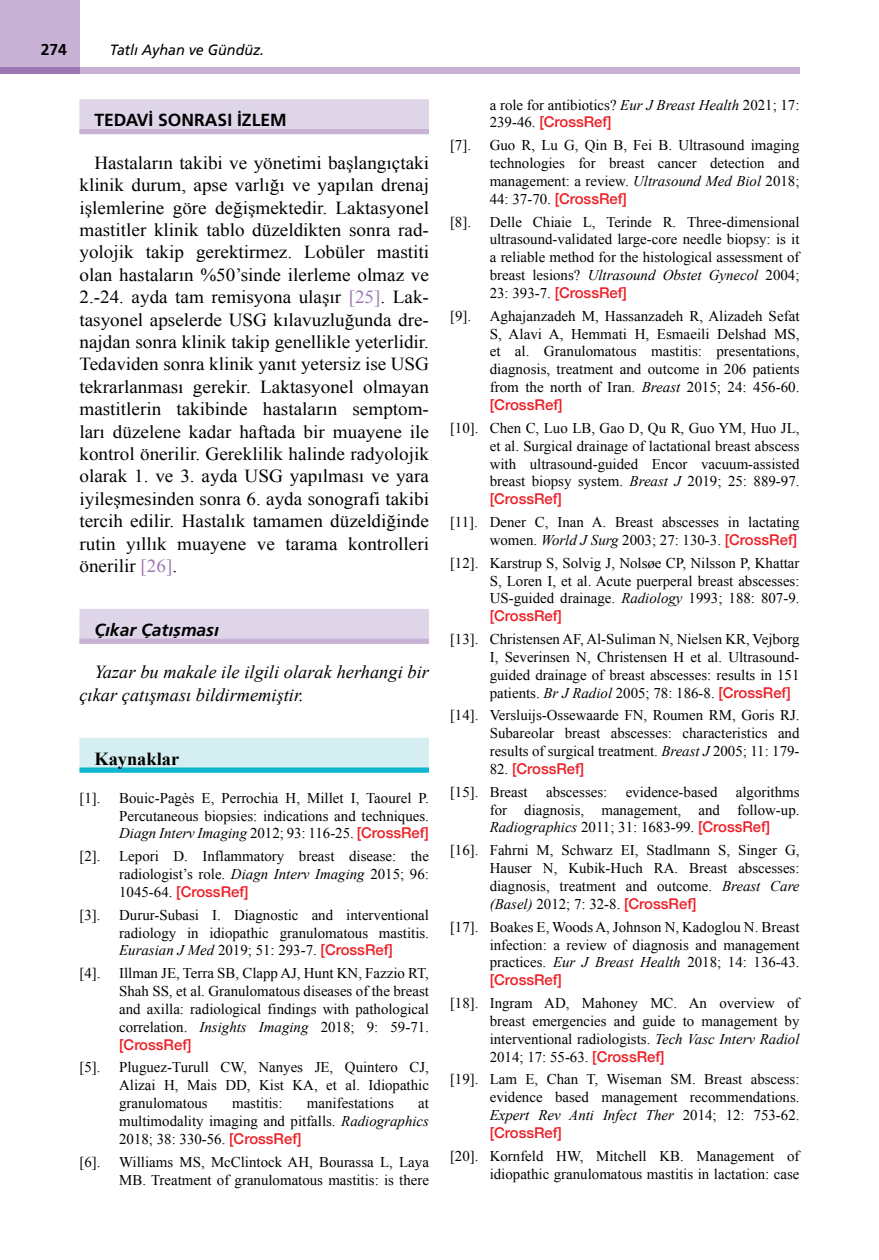
<style>
.page{position:relative;width:879px;height:1260px;background:#fff}
.page>*{position:absolute;margin:0;border:0;box-sizing:border-box;transform-origin:0 0}
.YAZI{font:18.38px/22.4px "Times New Roman";color:#000;text-align:justify;scale:1.04 1}
.ÇIKAR-YAZI{font:italic 18.38px/22.4px "Times New Roman";color:#000}
.KAYNAK_BASLIK{font:700 18.38px "Times New Roman";color:#000}
.ANA_BASLIK{font:17.5px "Frutiger Bold Tr";color:#000}
.ÇIKAR_ÇATIŞMASI{font:17.5px "Frutiger Bold Italic Tr";color:#000}
.t1{font:15.75px "Frutiger Bold Tr";color:#000}
.KAYNAKLAR{font:14.88px/17.8px "Times New Roman";color:#000;text-align:justify}
.t2{font:14.88px "Frutiger Italic Tr";color:#000;scale:.96 1}
.KAYNAKLAR-2{font:500 14.88px "Helvetica Neue";color:#ed1f26}
.s1{color:#9e76b3}
.s2{font-style:italic}
.s3{font-family:"Helvetica Neue";font-weight:500;color:#ed1f26}
.s4{font-family:"Times New Roman";font-weight:400;color:#000}
</style>
<div class="page">
<div style="left:79px;top:67px;width:720px;height:7px;background:#c7b2d5"></div>
<div style="left:0;top:0;width:79px;height:74px;background:#c7b2d5"></div>
<div style="left:0;top:67px;width:79px;height:7px;background:#9e76b3"></div>
<div style="left:79px;top:99px;width:350px;height:35px;background:#ded5e9"></div>
<div style="left:79px;top:129px;width:350px;height:5px;background:#c7b2d5"></div>
<div style="left:79px;top:609px;width:350px;height:35px;background:#ded5e9"></div>
<div style="left:79px;top:639px;width:350px;height:5px;background:#c7b2d5"></div>
<div style="left:79px;top:738px;width:350px;height:34px;background:#d5eef1"></div>
<div style="left:79px;top:767px;width:350px;height:6px;background:#0db6cd"></div>
<p class="t1" style="left:41px;top:40px;width:28px">274</p>
<p class="t2" style="left:110px;top:41px;width:162px">Tatlı Ayhan ve Gündüz.</p>
<p class="ANA_BASLIK" style="left:94px;top:110px;width:194px">TEDAVİ SONRASI İZLEM</p>
<p class="YAZI" style="left:79px;top:151px;width:337px;text-indent:15px">Hastaların takibi ve yönetimi başlangıçtaki klinik durum, apse varlığı ve yapılan drenaj işlemlerine göre değişmektedir. Laktasyonel mastitler klinik tablo düzeldikten sonra rad&shy;yolojik takip gerektirmez. Lobüler mastiti olan hastaların %50’sinde ilerleme olmaz ve 2.-24. ayda tam remisyona ulaşır <span class="s1">[25]</span>. Lak&shy;tasyonel apselerde USG kılavuzluğunda dre&shy;najdan sonra klinik takip genellikle yeterlidir.<br>Tedaviden sonra klinik yanıt yetersiz ise USG tekrarlanması gerekir. Laktasyonel olmayan mastitlerin takibinde hastaların semptom&shy;ları düzelene kadar haftada bir muayene ile kontrol önerilir. Gereklilik halinde radyolojik olarak 1. ve 3. ayda USG yapılması ve yara iyileşmesinden sonra 6. ayda sonografi takibi tercih edilir. Hastalık tamamen düzeldiğinde rutin yıllık muayene ve tarama kontrolleri önerilir <span class="s1">[26]</span>.</p>
<p class="ÇIKAR_ÇATIŞMASI" style="left:94px;top:619px;width:126px">Çıkar Çatışması</p>
<p class="ÇIKAR-YAZI" style="left:79px;top:661px;width:351px;text-indent:15px">Yazar bu makale ile ilgili olarak herhangi bir çıkar çatışması bildirmemiştir.</p>
<p class="KAYNAK_BASLIK" style="left:94px;top:746px;width:86px">Kaynaklar</p>
<p class="KAYNAKLAR" style="left:79px;top:789px;width:23px">[1].</p>
<p class="KAYNAKLAR" style="left:119px;top:789px;width:311px">Bouic-Pagès E, Perrochia H, Millet I, Taourel P.<br>Percutaneous biopsies: indications and techniques.<br><span class="s2">Diagn Interv Imaging</span> 2012; 93: 116-25. <span class="s3">[CrossRef]</span></p>
<p class="KAYNAKLAR" style="left:79px;top:847px;width:23px">[2].</p>
<p class="KAYNAKLAR" style="left:119px;top:847px;width:311px">Lepori D. Inflammatory breast disease: the radiologist’s role. <span class="s2">Diagn Interv Imaging</span> 2015; 96:<br>1045-64. <span class="s3">[CrossRef]</span></p>
<p class="KAYNAKLAR" style="left:79px;top:906px;width:23px">[3].</p>
<p class="KAYNAKLAR" style="left:119px;top:906px;width:311px">Durur-Subasi I. Diagnostic and interventional radiology in idiopathic granulomatous mastitis.<br><span class="s2">Eurasian J Med</span> 2019; 51: 293-7. <span class="s3">[CrossRef]</span></p>
<p class="KAYNAKLAR" style="left:79px;top:964px;width:23px">[4].</p>
<p class="KAYNAKLAR" style="left:119px;top:964px;width:311px">Illman JE, Terra SB, Clapp AJ, Hunt KN, Fazzio RT, Shah SS, et al. Granulomatous diseases of the breast and axilla: radiological findings with pathological correlation. <span class="s2">Insights Imaging</span> 2018; 9: 59-71. <span class="s3">[CrossRef]</span></p>
<p class="KAYNAKLAR" style="left:79px;top:1058px;width:23px">[5].</p>
<p class="KAYNAKLAR" style="left:119px;top:1058px;width:311px">Pluguez-Turull CW, Nanyes JE, Quintero CJ, Alizai H, Mais DD, Kist KA, et al. Idiopathic granulomatous</p>
<p class="KAYNAKLAR" style="left:232px;top:1094px;width:52px">mastitis:</p>
<p class="KAYNAKLAR" style="left:307px;top:1094px;width:88px">manifestations</p>
<p class="KAYNAKLAR" style="left:119px;top:1094px;width:311px;text-indent:299px">at multimodality imaging and pitfalls. <span class="s2">Radiographics </span>2018; 38: 330-56. <span class="s3">[CrossRef]</span></p>
<p class="KAYNAKLAR" style="left:79px;top:1153px;width:23px">[6].</p>
<p class="KAYNAKLAR" style="left:119px;top:1153px;width:311px">Williams MS, McClintock AH, Bourassa L, Laya<br>MB. Treatment of granulomatous mastitis: is there</p>
<p class="KAYNAKLAR" style="left:489px;top:95px;width:311px">a role for antibiotics? <span class="s2">Eur J Breast Health</span> 2021; 17:<br>239-46. <span class="s3">[CrossRef]</span></p>
<p class="KAYNAKLAR" style="left:450px;top:136px;width:23px">[7].</p>
<p class="KAYNAKLAR" style="left:489px;top:136px;width:311px">Guo R, Lu G, Qin B, Fei B. Ultrasound imaging technologies for breast cancer detection and management: a review. <span class="s2">Ultrasound Med Biol</span> 2018; 44: 37-70. <span class="s3">[CrossRef]</span></p>
<p class="KAYNAKLAR" style="left:450px;top:212px;width:23px">[8].</p>
<p class="KAYNAKLAR" style="left:489px;top:212px;width:311px">Delle Chiaie L, Terinde R. Three-dimensional ultrasound-validated large-core needle biopsy: is it a reliable method for the histological assessment of breast lesions? <span class="s2">Ultrasound Obstet Gynecol</span> 2004; 23: 393-7. <span class="s3">[CrossRef]</span></p>
<p class="KAYNAKLAR" style="left:489px;top:307px;width:311px;text-indent:-40px">[9]. Aghajanzadeh M, Hassanzadeh R, Alizadeh Sefat S, Alavi A, Hemmati H, Esmaeili Delshad MS, et al. Granulomatous mastitis: presentations, diagnosis, treatment and outcome in 206 patients from the north of Iran. <span class="s2">Breast</span> 2015; 24: 456-60. <span class="s3">[CrossRef]</span></p>
<p class="KAYNAKLAR" style="left:489px;top:419px;width:311px;text-indent:-40px">[10]. Chen C, Luo LB, Gao D, Qu R, Guo YM, Huo JL, et al. Surgical drainage of lactational breast abscess with ultrasound-guided Encor vacuum-assisted breast biopsy system. <span class="s2">Breast J</span> 2019; 25: 889-97. <span class="s3">[CrossRef]</span></p>
<p class="KAYNAKLAR" style="left:450px;top:513px;width:351px;text-align:right">[11]. Dener C, Inan A. Breast abscesses in lactating women. <span class="s2">World J Surg</span> 2003; 27: 130-3. <span class="s3">[CrossRef]</span></p>
<p class="KAYNAKLAR" style="left:489px;top:554px;width:311px;text-indent:-40px">[12]. Karstrup S, Solvig J, Nolsøe CP, Nilsson P, Khattar S, Loren I, et al. Acute puerperal breast abscesses:<br>US-guided drainage. <span class="s2">Radiology</span> 1993; 188: 807-9. <span class="s3">[CrossRef]</span></p>
<p class="KAYNAKLAR" style="left:489px;top:630px;width:311px;text-indent:-40px">[13]. Christensen AF, Al-Suliman N, Nielsen KR, Vejborg I, Severinsen N, Christensen H et al. Ultrasound&shy;guided drainage of breast abscesses: results in 151 patients. <span class="s2">Br J Radiol</span> 2005; 78: 186-8. <span class="s3">[CrossRef]</span></p>
<p class="KAYNAKLAR" style="left:489px;top:706px;width:311px;text-indent:-40px">[14]. Versluijs-Ossewaarde FN, Roumen RM, Goris RJ.<br>Subareolar breast abscesses: characteristics and results of surgical treatment. <span class="s2">Breast J</span> 2005; 11: 179-</p>
<p class="KAYNAKLAR-2" style="left:489px;top:757px;width:96px"><span class="s4">82.</span> [CrossRef]</p>
<p class="KAYNAKLAR" style="left:489px;top:783px;width:311px;text-indent:-40px">[15]. Breast abscesses: evidence-based algorithms for diagnosis, management, and follow-up.<br><span class="s2">Radiographics</span> 2011; 31: 1683-99. <span class="s3">[CrossRef]</span></p>
<p class="KAYNAKLAR" style="left:489px;top:841px;width:311px;text-indent:-40px">[16]. Fahrni M, Schwarz EI, Stadlmann S, Singer G, Hauser N, Kubik-Huch RA. Breast abscesses: diagnosis, treatment and outcome. <span class="s2">Breast Care (Basel)</span> 2012; 7: 32-8. <span class="s3">[CrossRef]</span></p>
<p class="KAYNAKLAR" style="left:489px;top:918px;width:311px;text-indent:-40px">[17]. Boakes E, Woods A, Johnson N, Kadoglou N. Breast infection: a review of diagnosis and management practices. <span class="s2">Eur J Breast Health</span> 2018; 14: 136-43. <span class="s3">[CrossRef]</span></p>
<p class="KAYNAKLAR" style="left:489px;top:994px;width:311px;text-indent:-40px">[18]. Ingram AD, Mahoney MC. An overview of breast emergencies and guide to management by interventional radiologists. <span class="s2">Tech Vasc Interv Radiol </span>2014; 17: 55-63. <span class="s3">[CrossRef]</span></p>
<p class="KAYNAKLAR" style="left:489px;top:1070px;width:311px;text-indent:-40px">[19]. Lam E, Chan T, Wiseman SM. Breast abscess: evidence based management recommendations.<br><span class="s2">Expert Rev Anti Infect Ther</span> 2014; 12: 753-62. <span class="s3">[CrossRef]</span></p>
<p class="KAYNAKLAR" style="left:450px;top:1147px;width:351px;text-align:right">[20]. Kornfeld HW, Mitchell KB. Management of idiopathic granulomatous mastitis in lactation: case</p>
</div>
